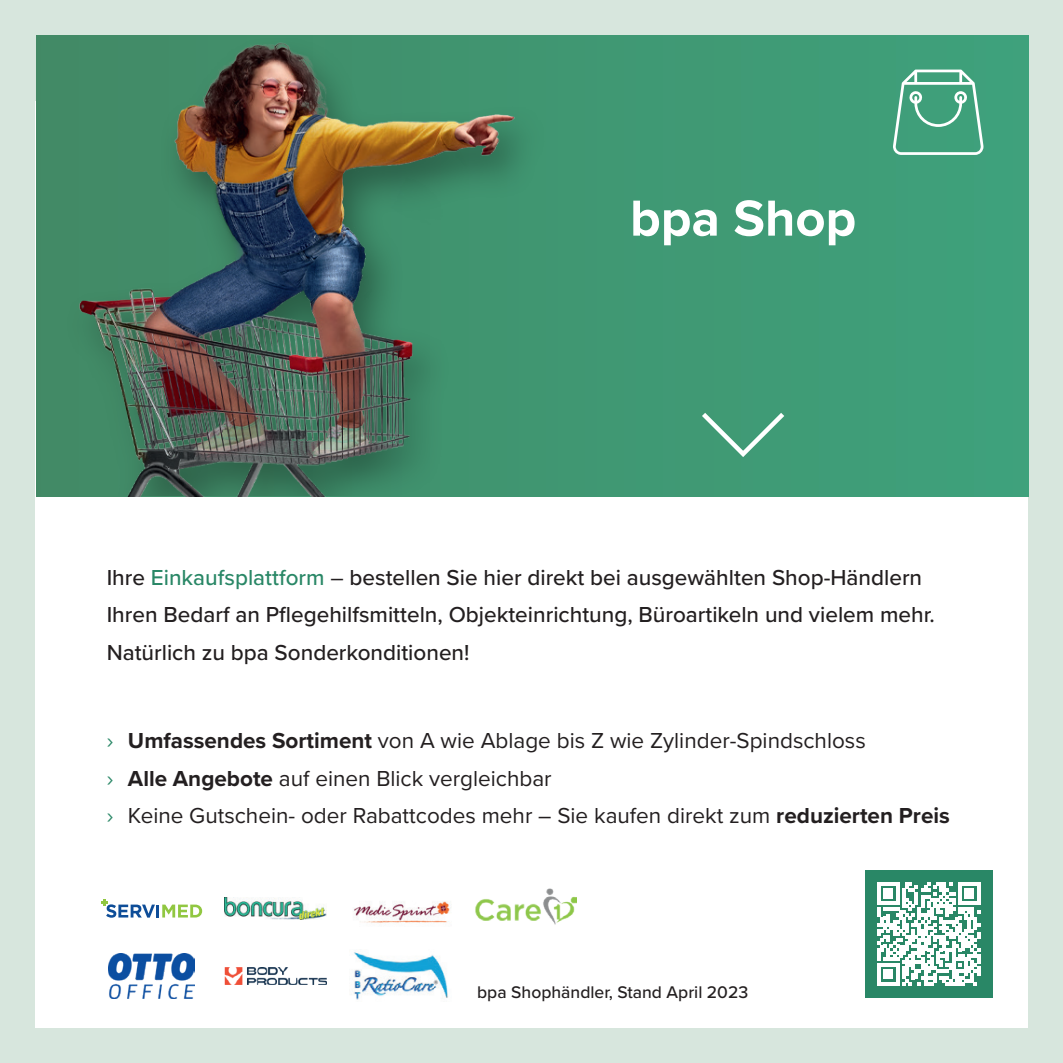
<style>
.page{position:relative;width:1063px;height:1063px;background:#fff}
.page>*{position:absolute;margin:0;border:0;box-sizing:border-box;transform-origin:0 0}
.t1{font:700 52.5px "Proxima Nova";color:#fff}
.t2{font:500 22.5px/37.5px "Proxima Nova";color:#231f20}
.t3{font:22.5px/37.5px "Proxima Nova";color:#231f20}
.t4{font:500 17.5px "Proxima Nova";color:#231f20}
.s1{color:#298766}
.s2{font-weight:400}
.s3{font-weight:700}
</style>
<div class="page">
<div style="left:1px;top:0;width:1062px;height:1063px;background:#d7e6dd"></div>
<div style="left:36px;top:101px;width:992px;height:927px;background:#fff"></div>
<div style="left:36px;top:35px;width:992px;height:461px;background:#3f9b76"></div>
<img style="left:36px;top:35px;width:494px;height:461px">
<svg style="left:893px;top:70px;width:90px;height:85px"></svg>
<svg style="left:702px;top:413px;width:82px;height:44px"></svg>
<svg style="left:101px;top:900px;width:101px;height:18px"></svg>
<img style="left:225px;top:897px;width:102px;height:23px">
<img style="left:353px;top:901px;width:98px;height:99px">
<img style="left:475px;top:888px;width:101px;height:37px">
<img style="left:109px;top:953px;width:85px;height:45px">
<img style="left:225px;top:967px;width:102px;height:18px">
<div style="left:865px;top:870px;width:128px;height:128px;background:#298766"></div>
<svg style="left:877px;top:883px;width:103px;height:102px"></svg>
<h1 class="t1" style="left:630px;top:179px;width:228px">bpa Shop</h1>
<p class="t2" style="left:107px;top:558px;width:830px">Ihre <span class="s1">Einkaufsplattform</span> <span class="s2">–</span> bestellen Sie hier direkt bei ausgewählten Shop-Händlern<br>Ihren Bedarf an Pflegehilfsmitteln, Objekteinrichtung, Büroartikeln und vielem mehr.<br>Natürlich zu bpa Sonderkonditionen!</p>
<p class="t3" style="left:107px;top:721px;width:845px"><span class="s1">›</span> <span class="s3">Umfassendes Sortiment</span> von A wie Ablage bis Z wie Zylinder-Spindschloss<br><span class="s1">›</span> <span class="s3">Alle Angebote</span> auf einen Blick vergleichbar<br><span class="s1">›</span> Keine Gutschein- oder Rabattcodes mehr – Sie kaufen direkt zum <span class="s3">reduzierten Preis</span></p>
<p class="t4" style="left:477px;top:979px;width:273px">bpa Shophändler, Stand April 2023</p>
</div>
